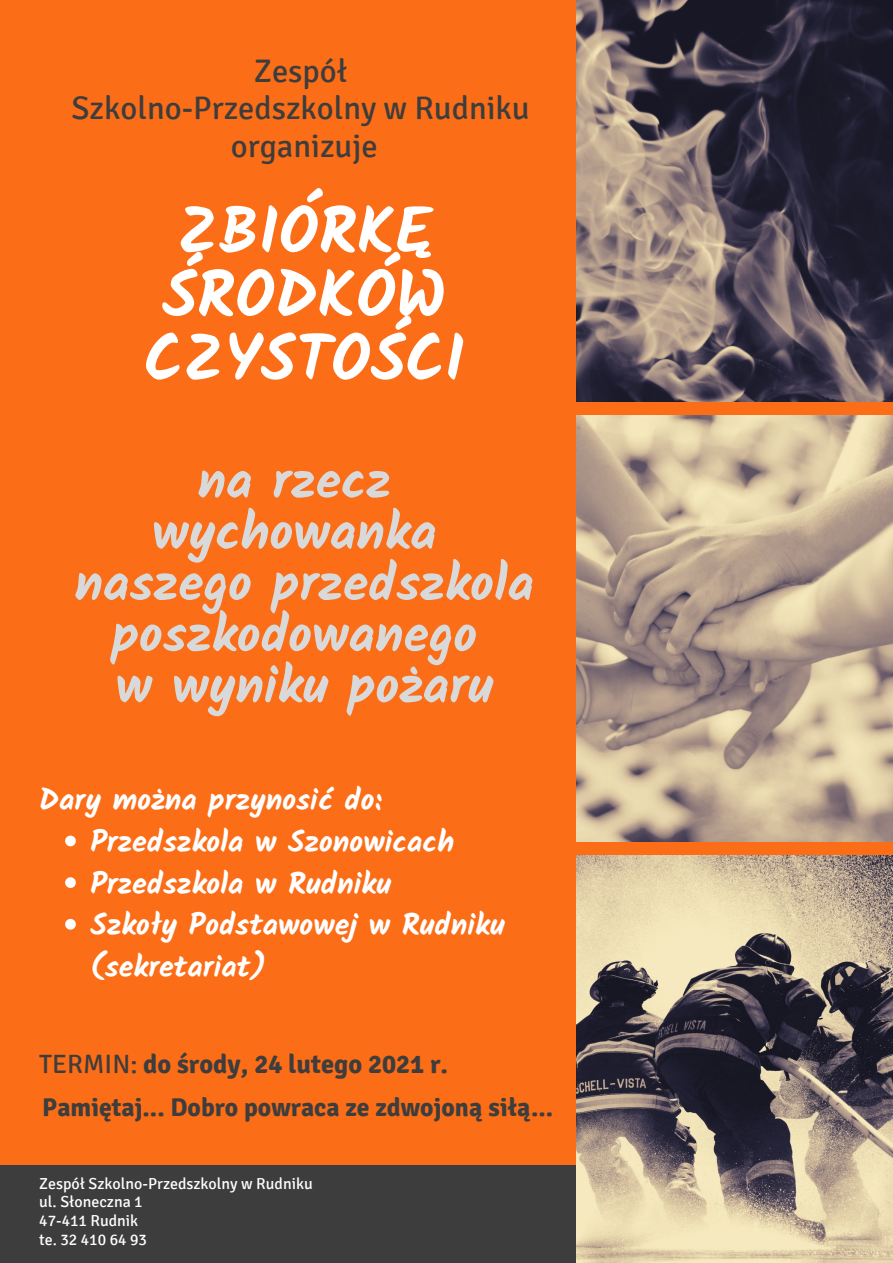
<style>
.page{position:relative;width:893px;height:1263px;background:#fb6d17}
.page>*{position:absolute;margin:0;border:0;box-sizing:border-box;transform-origin:0 0}
.t1{font:700 64.12px/63.7px "Kalam";color:#fff;text-align:center}
.t2{font:700 51.6px/51.2px "Kalam";color:#d9d9d9;text-align:center}
.t3{font:32.55px/37.7px "Signika";color:#3d3d3d;text-align:center}
.t4{font:700 30.08px/41.6px "Kalam";color:#fff}
.t5{font:700 26.47px "Signika";color:#3d3d3d}
.t6{font:700 25.72px "Signika";color:#3d3d3d}
.t7{font:15.9px/18.6px "Signika";color:#fff}
.s1{font-weight:400}
</style>
<div class="page">
<svg style="left:65px;top:836px;width:11px;height:10px"></svg>
<svg style="left:65px;top:877px;width:11px;height:11px"></svg>
<svg style="left:65px;top:919px;width:11px;height:10px"></svg>
<div style="left:0;top:1165px;width:593px;height:98px;background:#3d3d3d"></div>
<img style="left:576px;top:0;width:317px;height:401px">
<img style="left:576px;top:415px;width:317px;height:426px">
<img style="left:576px;top:855px;width:317px;height:408px">
<p class="t3" style="left:72px;top:52px;width:460px">Zespół<br>Szkolno-Przedszkolny w Rudniku organizuje</p>
<h1 class="t1" style="left:144px;top:199px;width:322px">ZBIÓRKĘ<br>ŚRODKÓW<br>CZYSTOŚCI</h1>
<h2 class="t2" style="left:74px;top:455px;width:461px">na rzecz wychowanka naszego przedszkola poszkodowanego<br>w wyniku pożaru</h2>
<p class="t4" style="left:39px;top:779px;width:344px">Dary można przynosić do:</p>
<p class="t4" style="left:90px;top:821px;width:416px">Przedszkola w Szonowicach<br>Przedszkola w Rudniku<br>Szkoły Podstawowej w Rudniku (sekretariat)</p>
<p class="t5" style="left:39px;top:1048px;width:410px"><span class="s1">TERMIN:</span> do środy, 24 lutego 2021 r.</p>
<p class="t6" style="left:42px;top:1091px;width:512px">Pamiętaj... Dobro powraca ze zdwojoną siłą...</p>
<p class="t7" style="left:39px;top:1174px;width:275px">Zespół Szkolno-Przedszkolny w Rudniku ul. Słoneczna 1<br>47-411 Rudnik<br>te. 32 410 64 93</p>
</div>
